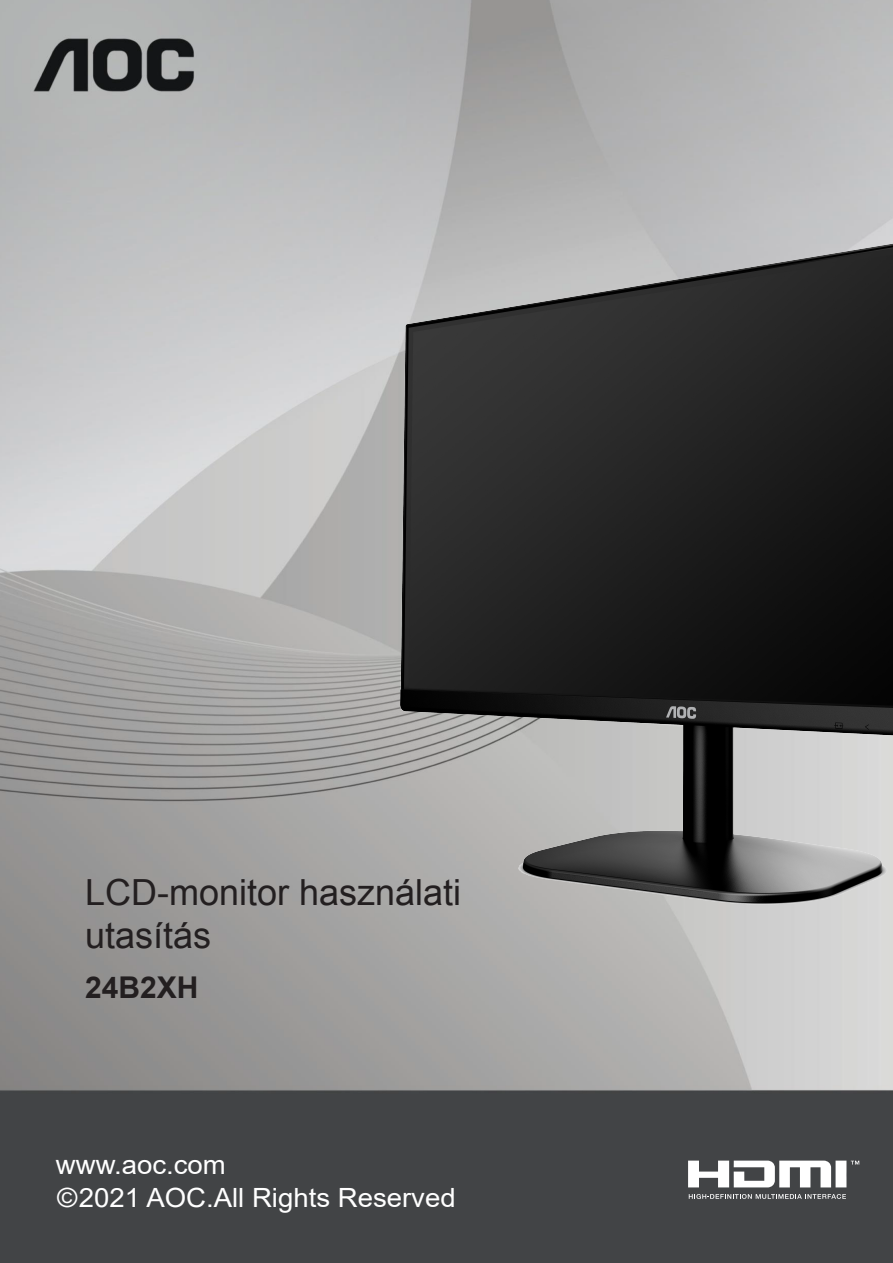
<style>
.page{position:relative;width:893px;height:1263px;background:#fff}
.page>*{position:absolute;margin:0;border:0;box-sizing:border-box;transform-origin:0 0}
.无间隔{font:36px/43.2px "Arial";color:#231f20}
.无间隔-2{font:700 30px "Arial";color:#231f20}
.t1{font:26.55px/33.3px "Arial";color:#fff;scale:1.04 1}
</style>
<div class="page">
<img style="left:0;top:0;width:893px;height:1263px">
<svg style="left:688px;top:1160px;width:171px;height:27px"></svg>
<svg style="left:689px;top:1194px;width:157px;height:5px"></svg>
<img style="left:400px;top:216px;width:493px;height:688px">
<p class="无间隔" style="left:85px;top:871px;width:378px">LCD-monitor használati utasítás</p>
<p class="无间隔-2" style="left:85px;top:967px;width:115px">24B2XH</p>
<p class="t1" style="left:56px;top:1147px;width:386px">www.aoc.com<br>©2021 AOC.All Rights Reserved</p>
</div>
